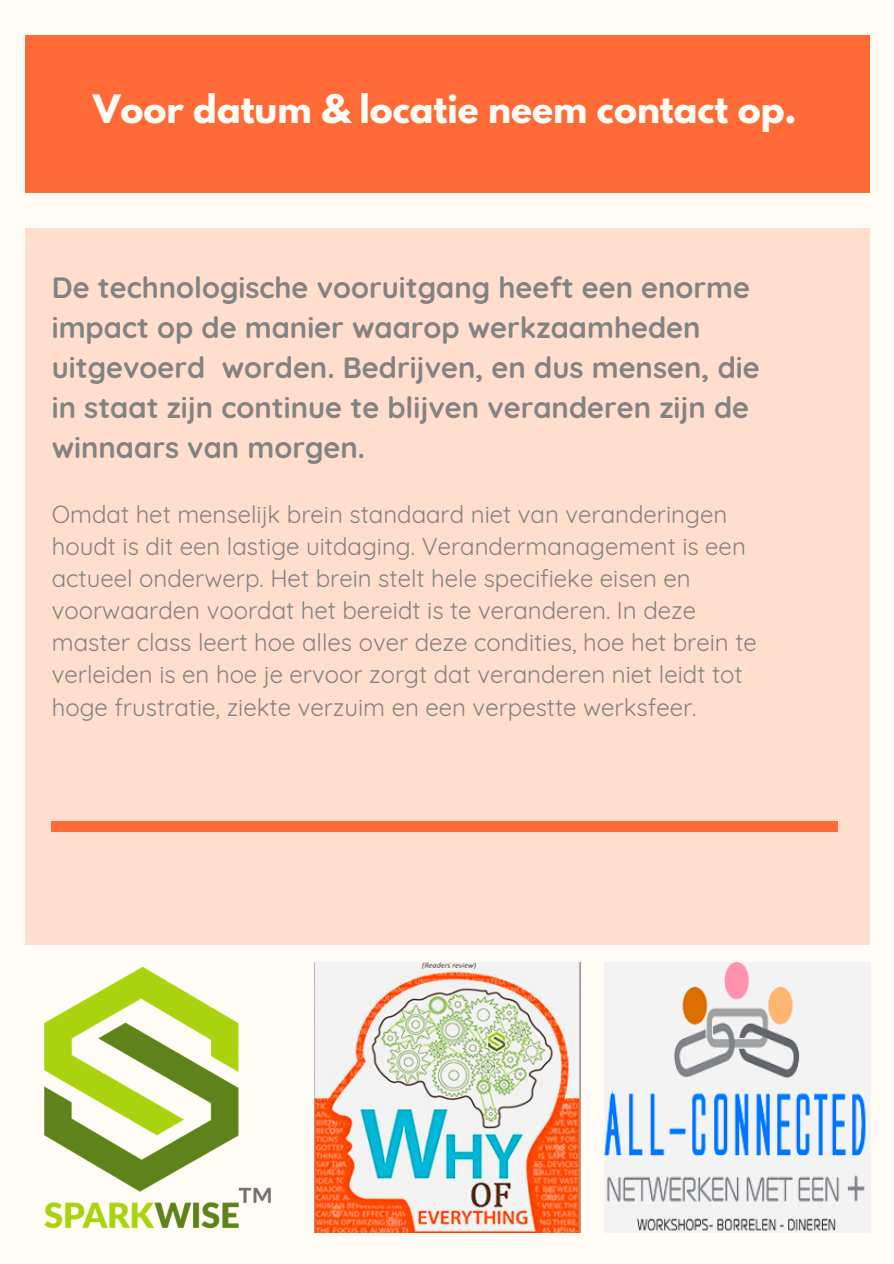
<style>
.page{position:relative;width:894px;height:1264px;background:#fff}
.page>*{position:absolute;margin:0;border:0;box-sizing:border-box;transform-origin:0 0}
.t1{font:700 34.8px "League Spartan";color:#fffbf5}
.t2{font:700 29.25px/40px "Quicksand";color:#848382}
.t3{font:24px/32.1px "Quicksand";color:#848382}
</style>
<div class="page">
<div style="left:0;top:0;width:893px;height:1263px;background:#fffbf5"></div>
<div style="left:25px;top:35px;width:843px;height:158px;background:#ff6a36"></div>
<div style="left:26px;top:228px;width:843px;height:716px;background:#ffdece"></div>
<img style="left:44px;top:966px;width:227px;height:263px">
<img style="left:314px;top:962px;width:266px;height:270px">
<img style="left:604px;top:962px;width:266px;height:270px">
<div style="left:52px;top:821px;width:785px;height:10px;background:#ff6a36"></div>
<h1 class="t1" style="left:93px;top:92px;width:704px">Voor datum &amp; locatie neem contact op.</h1>
<p class="t2" style="left:52px;top:267px;width:709px">De technologische vooruitgang heeft een enorme impact op de manier waarop werkzaamheden uitgevoerd worden. Bedrijven, en dus mensen, die in staat zijn continue te blijven veranderen zijn de winnaars van morgen.</p>
<p class="t3" style="left:52px;top:498px;width:706px">Omdat het menselijk brein standaard niet van veranderingen houdt is dit een lastige uitdaging. Verandermanagement is een actueel onderwerp. Het brein stelt hele specifieke eisen en voorwaarden voordat het bereidt is te veranderen. In deze master class leert hoe alles over deze condities, hoe het brein te verleiden is en hoe je ervoor zorgt dat veranderen niet leidt tot hoge frustratie, ziekte verzuim en een verpestte werksfeer.</p>
</div>
